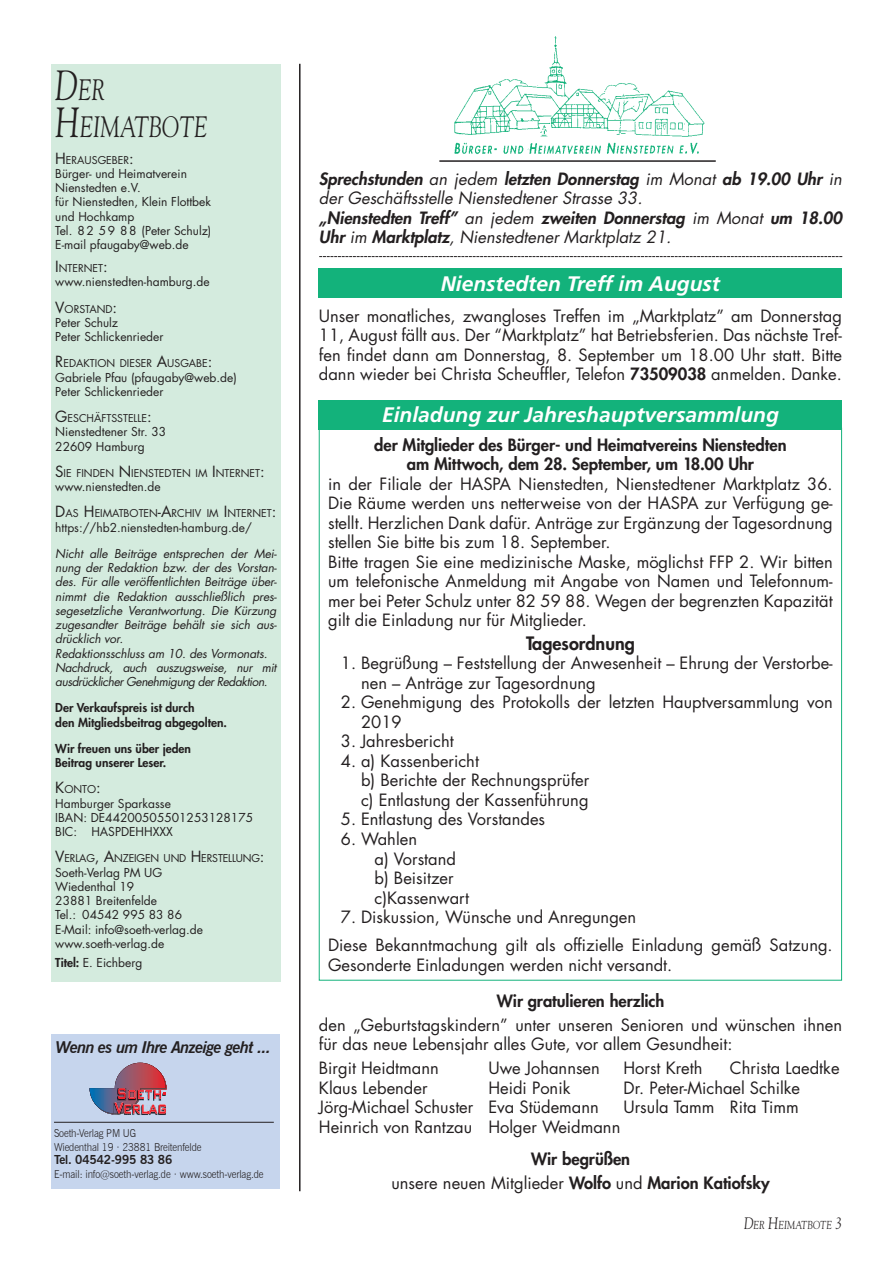
<style>
.page{position:relative;width:893px;height:1263px;background:#fff}
.page>*{position:absolute;margin:0;border:0;box-sizing:border-box;transform-origin:0 0}
.t1{font:italic 29.4px/37.5px "Goudy Std";color:#231f20;scale:.75 1}
.t2{font:italic 700 21px "Frutiger LT Std";color:#fff}
.t3{font:800 18px "Futura Std";color:#231f20}
.t4{font:16.5px/19.5px "Futura Std";color:#231f20}
.t5{font:italic 16.5px/19.5px "Futura Std";color:#231f20}
.t6{font:800 16.5px/23.7px "Futura Std";color:#231f20;text-align:center}
.t7{font:italic 700 16.35px "News Gothic BT";letter-spacing:-.04em;color:#231f20}
.t8{font:700 12.3px "News Gothic BT";letter-spacing:-.01em;color:#231f20}
.t9{font:12px/14.2px "Futura Std";color:#231f20}
.t10{font:italic 12px/14.2px "Futura Std";letter-spacing:-.01em;color:#231f20}
.t11{font:800 12px/14.2px "Futura Std";color:#231f20}
.t12{font:italic 11.55px "Goudy Std";color:#231f20;scale:.8 1}
.t13{font:300 10.95px/13.6px "News Gothic BT";letter-spacing:-.01em;color:#231f20;scale:.9 1}
.t14{font:10.5px "Futura Std";color:#231f20}
.s1{font-size:42px}
.s2{font-size:15px}
.s3{font-weight:800}
.s4{font-weight:400}
.s5{font-size:16.5px}
</style>
<div class="page">
<div style="left:51px;top:64px;width:230px;height:917px;background:#d4ebde"></div>
<hr style="left:299px;top:64px;width:2px;height:1127px;background:#231f20">
<img style="left:454px;top:36px;width:251px;height:119px">
<hr style="left:439px;top:160px;width:277px;height:2px;background:#231f20">
<svg style="left:319px;top:256px;width:523px;height:1px"></svg>
<div style="left:51px;top:1034px;width:229px;height:155px;background:#c6d5ed"></div>
<svg style="left:90px;top:1063px;width:77px;height:52px"></svg>
<hr style="left:54px;top:1122px;width:220px;height:1px;background:#231f20">
<div style="left:319px;top:268px;width:523px;height:30px;background:#13b27b"></div>
<div style="left:319px;top:400px;width:523px;height:29px;background:#13b27b"></div>
<h1 class="t1" style="left:55px;top:71px;width:205px"><span class="s1">D</span>ER<br><span class="s1">H</span>EIMATBOTE</h1>
<p class="t14" style="left:55px;top:153px;width:80px"><span class="s2">H</span>ERAUSGEBER<span class="s2">:</span></p>
<p class="t9" style="left:55px;top:167px;width:158px">Bürger- und Heimatverein<br>Nienstedten e.V.<br>für Nienstedten, Klein Flottbek und Hochkamp<br>Tel. 82 59 88 (Peter Schulz)<br>E-mail pfaugaby@web.de</p>
<p class="t14" style="left:55px;top:261px;width:54px"><span class="s2">I</span>NTERNET<span class="s2">:</span></p>
<p class="t9" style="left:55px;top:275px;width:156px">www.nienstedten-hamburg.de</p>
<p class="t14" style="left:55px;top:302px;width:63px"><span class="s2">V</span>ORSTAND<span class="s2">:</span></p>
<p class="t9" style="left:55px;top:315px;width:110px">Peter Schulz<br>Peter Schlickenrieder</p>
<p class="t14" style="left:55px;top:357px;width:159px"><span class="s2">R</span>EDAKTION DIESER <span class="s2">A</span>USGABE<span class="s2">:</span></p>
<p class="t9" style="left:55px;top:370px;width:183px">Gabriele Pfau (pfaugaby@web.de)<br>Peter Schlickenrieder</p>
<p class="t14" style="left:55px;top:411px;width:98px"><span class="s2">G</span>ESCHÄFTSSTELLE<span class="s2">:</span></p>
<p class="t9" style="left:55px;top:425px;width:112px">Nienstedtener Str. 33<br>22609 Hamburg</p>
<p class="t14" style="left:55px;top:466px;width:211px"><span class="s2">S</span>IE FINDEN <span class="s2">N</span> IENSTEDTEN IM <span class="s2">I</span>NTERNET<span class="s2">:</span></p>
<p class="t9" style="left:55px;top:480px;width:107px">www.nienstedten.de</p>
<p class="t14" style="left:55px;top:507px;width:136px"><span class="s2">D</span>AS <span class="s2">H</span>EIMATBOTEN<span class="s2">-A</span>RCHIV</p>
<p class="t14" style="left:207px;top:507px;width:71px">IM <span class="s2">I</span>NTERNET<span class="s2">:</span></p>
<p class="t9" style="left:55px;top:520px;width:198px">https://hb2.nienstedten-hamburg.de/</p>
<p class="t10" style="left:55px;top:546px;width:223px">Nicht alle Beiträge entsprechen der Mei&shy;nung der Redaktion bzw. der des Vorstan&shy;des. Für alle veröffentlichten Beiträge über&shy;nimmt die Redaktion ausschließlich pres&shy;segesetzliche Verantwortung. Die Kürzung zugesandter Beiträge behält sie sich aus&shy;drücklich vor.<br>Redaktionsschluss am 10. des Vormonats.<br>Nachdruck, auch auszugsweise, nur mit ausdrücklicher Genehmigung der Redaktion.</p>
<p class="t11" style="left:55px;top:701px;width:173px">Der Verkaufspreis ist durch<br>den Mitgliedsbeitrag abgegolten.</p>
<p class="t11" style="left:55px;top:741px;width:137px">Wir freuen uns über jeden<br>Beitrag unserer Leser.</p>
<p class="t14" style="left:55px;top:783px;width:47px"><span class="s2">K</span>ONTO<span class="s2">:</span></p>
<p class="t9" style="left:55px;top:796px;width:199px">Hamburger Sparkasse<br>IBAN: DE44200505501253128175<br>BIC: HASPDEHHXXX</p>
<p class="t14" style="left:55px;top:852px;width:211px"><span class="s2">V</span>ERLAG<span class="s2">, A</span>NZEIGEN UND <span class="s2">H</span>ERSTELLUNG<span class="s2">:</span></p>
<p class="t9" style="left:55px;top:865px;width:149px">Soeth-Verlag PM UG<br>Wiedenthal 19<br>23881 Breitenfelde<br>Tel.: 04542 995 83 86<br>E-Mail: info@soeth-verlag.de www.soeth-verlag.de</p>
<p class="t9" style="left:55px;top:956px;width:89px"><span class="s3">Titel:</span> E. Eichberg</p>
<p class="t7" style="left:56px;top:1037px;width:217px">Wenn es um Ihre Anzeige geht ...</p>
<p class="t13" style="left:54px;top:1126px;width:165px">Soeth-Verlag PM UG<br>Wiedenthal 19 ∙ 23881 Breitenfelde</p>
<p class="t8" style="left:54px;top:1152px;width:120px">Tel. 04542-995 83 86</p>
<p class="t13" style="left:54px;top:1167px;width:234px">E-mail: info@soeth-verlag.de ∙ www.soeth-verlag.de</p>
<p class="t5" style="left:319px;top:169px;width:525px"><span class="s3">Sprechstunden</span> an jedem <span class="s3">letzten Donnerstag</span> im Monat <span class="s3">ab 19.00 Uhr</span> in der Geschäftsstelle Nienstedtener Strasse 33.<br><span class="s3">„Nienstedten Treff”</span> an jedem <span class="s3">zweiten Donnerstag</span> im Monat <span class="s3">um 18.00<br>Uhr</span> im <span class="s3">Marktplatz</span>, Nienstedtener Marktplatz 21.</p>
<p class="t2" style="left:441px;top:271px;width:281px">Nienstedten Treff im August</p>
<p class="t4" style="left:319px;top:306px;width:525px;text-align:justify">Unser monatliches, zwangloses Treffen im „Marktplatz” am Donnerstag 11, August fällt aus. Der “Marktplatz” hat Betriebsferien. Das nächste Tref&shy;fen findet dann am Donnerstag, 8. September um 18.00 Uhr statt. Bitte dann wieder bei Christa Scheuffler, Telefon <span class="s3">73509038</span> anmelden. Danke.</p>
<p class="t2" style="left:382px;top:403px;width:398px">Einladung zur Jahreshauptversammlung</p>
<p class="t6" style="left:374px;top:435px;width:414px;line-height:19.5px">der Mitglieder des Bürger- und Heimatvereins Nienstedten am Mittwoch, dem 28. September, um 18.00 Uhr</p>
<p class="t4" style="left:328px;top:474px;width:506px">in der Filiale der HASPA Nienstedten, Nienstedtener Marktplatz 36.<br>Die Räume werden uns netterweise von der HASPA zur Verfügung ge&shy;stellt. Herzlichen Dank dafür. Anträge zur Ergänzung der Tagesordnung stellen Sie bitte bis zum 18. September.<br>Bitte tragen Sie eine medizinische Maske, möglichst FFP 2. Wir bitten um telefonische Anmeldung mit Angabe von Namen und Telefonnum&shy;mer bei Peter Schulz unter 82 59 88. Wegen der begrenzten Kapazität gilt die Einladung nur für Mitglieder.</p>
<p class="t3" style="left:526px;top:632px;width:110px">Tagesordnung</p>
<p class="t4" style="left:361px;top:654px;width:473px;text-indent:-20px">1. Begrüßung – Feststellung der Anwesenheit – Ehrung der Verstorbe&shy;nen – Anträge zur Tagesordnung</p>
<p class="t4" style="left:361px;top:693px;width:473px;text-indent:-20px">2. Genehmigung des Protokolls der letzten Hauptversammlung von<br>2019</p>
<p class="t4" style="left:341px;top:732px;width:114px">3. Jahresbericht</p>
<p class="t4" style="left:361px;top:751px;width:230px;text-indent:-20px">4. a) Kassenbericht<br>b) Berichte der Rechnungsprüfer c) Entlastung der Kassenführung</p>
<p class="t4" style="left:341px;top:810px;width:206px">5. Entlastung des Vorstandes</p>
<p class="t4" style="left:375px;top:829px;width:96px;text-indent:-34px">6. Wahlen<br>a) Vorstand b) Beisitzer c)Kassenwart</p>
<p class="t4" style="left:328px;top:903px;width:506px;line-height:28px;text-indent:13px">7. Diskussion, Wünsche und Anregungen<br>Diese Bekanntmachung gilt als offizielle Einladung gemäß Satzung.</p>
<p class="t4" style="left:328px;top:955px;width:346px">Gesonderte Einladungen werden nicht versandt.</p>
<p class="t6" style="left:497px;top:989px;width:169px">Wir gratulieren herzlich</p>
<p class="t4" style="left:319px;top:1015px;width:525px">den „Geburtstagskindern” unter unseren Senioren und wünschen ihnen für das neue Lebensjahr alles Gute, vor allem Gesundheit:</p>
<p class="t4" style="left:319px;top:1058px;width:121px">Birgit Heidtmann</p>
<p class="t4" style="left:488px;top:1058px;width:113px">Uwe Johannsen</p>
<p class="t4" style="left:623px;top:1058px;width:81px">Horst Kreth</p>
<p class="t4" style="left:730px;top:1058px;width:111px">Christa Laedtke</p>
<p class="t4" style="left:319px;top:1078px;width:110px">Klaus Lebender</p>
<p class="t4" style="left:488px;top:1078px;width:83px">Heidi Ponik</p>
<p class="t4" style="left:623px;top:1078px;width:178px">Dr. Peter-Michael Schilke</p>
<p class="t4" style="left:319px;top:1097px;width:281px">Jörg-Michael Schuster Eva Stüdemann</p>
<p class="t4" style="left:623px;top:1097px;width:177px">Ursula Tamm Rita Timm</p>
<p class="t4" style="left:319px;top:1117px;width:303px">Heinrich von Rantzau Holger Weidmann</p>
<p class="t6" style="left:391px;top:1147px;width:380px">Wir begrüßen<br><span class="s4">unsere neuen Mitglieder</span> Wolfo <span class="s4">und</span> Marion Katiofsky</p>
<p class="t12" style="left:744px;top:1217px;width:124px"><span class="s5">D</span>ER <span class="s5">H</span>EIMATBOTE <span class="s5">3</span></p>
</div>
